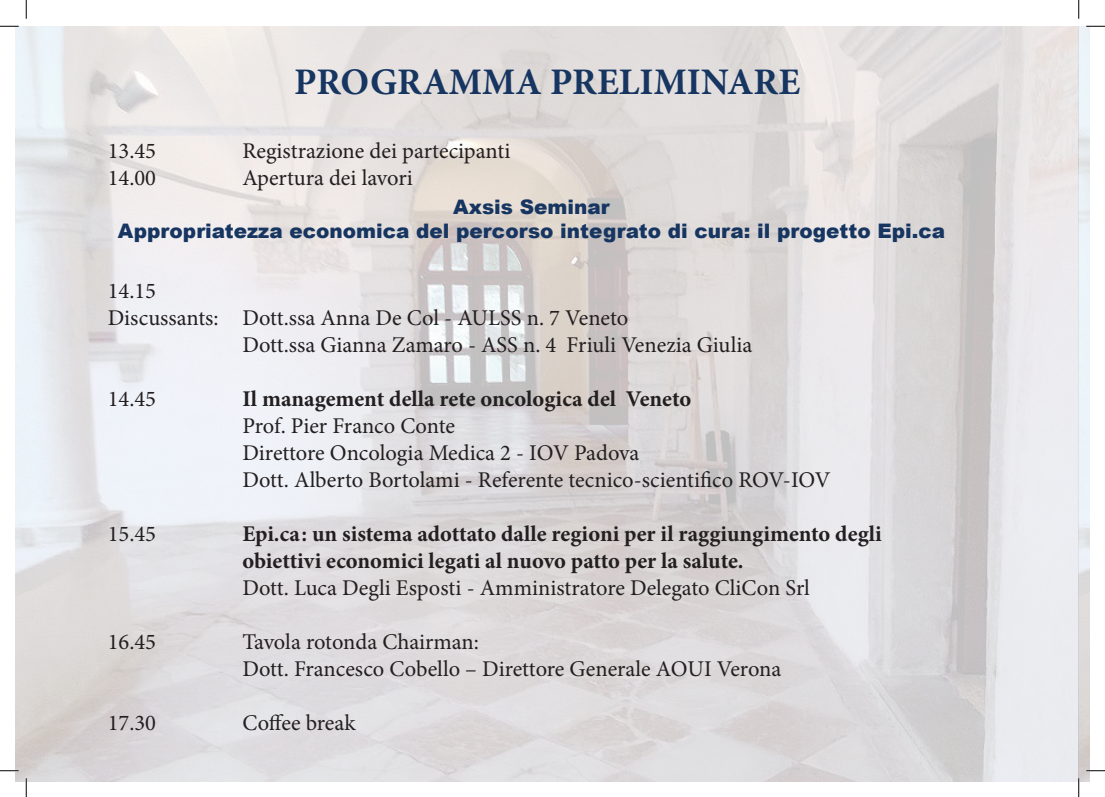
<style>
.page{position:relative;width:1105px;height:797px;background:#fff}
.page>*{position:absolute;margin:0;border:0;box-sizing:border-box;transform-origin:0 0}
.t1{font:700 37.5px "Minion Pro";color:#163561}
.t2{font:22.5px/27px "Minion Pro";color:#231f20}
.t3{font:700 22.5px/27px "Minion Pro";color:#231f20}
.t4{font:900 20px/24px "Arial";color:#163561;text-align:center}
</style>
<div class="page">
<img style="left:16px;top:26px;width:1073px;height:755px">
<svg style="left:0;top:25px;width:19px;height:2px"></svg>
<svg style="left:1086px;top:25px;width:19px;height:2px"></svg>
<svg style="left:0;top:770px;width:19px;height:1px"></svg>
<svg style="left:1086px;top:770px;width:19px;height:1px"></svg>
<svg style="left:25px;top:0;width:2px;height:19px"></svg>
<svg style="left:25px;top:778px;width:2px;height:19px"></svg>
<svg style="left:1078px;top:0;width:1px;height:19px"></svg>
<svg style="left:1078px;top:778px;width:1px;height:19px"></svg>
<h1 class="t1" style="left:294px;top:56px;width:507px">PROGRAMMA PRELIMINARE</h1>
<p class="t2" style="left:108px;top:138px;width:50px">13.45</p>
<p class="t2" style="left:242px;top:138px;width:269px">Registrazione dei partecipanti</p>
<p class="t2" style="left:108px;top:165px;width:50px">14.00</p>
<p class="t2" style="left:242px;top:165px;width:172px">Apertura dei lavori</p>
<p class="t4" style="left:118px;top:194px;width:829px">Axsis Seminar<br>Appropriatezza economica del percorso integrato di cura: il progetto Epi.ca</p>
<p class="t2" style="left:108px;top:277px;width:50px">14.15</p>
<p class="t2" style="left:108px;top:304px;width:522px">Discussants: Dott.ssa Anna De Col - AULSS n. 7 Veneto</p>
<p class="t2" style="left:242px;top:331px;width:511px">Dott.ssa Gianna Zamaro - ASS n. 4 Friuli Venezia Giulia</p>
<p class="t2" style="left:108px;top:385px;width:50px">14.45</p>
<p class="t3" style="left:242px;top:385px;width:450px">Il management della rete oncologica del Veneto</p>
<p class="t2" style="left:242px;top:412px;width:590px">Prof. Pier Franco Conte<br>Direttore Oncologia Medica 2 - IOV Padova<br>Dott. Alberto Bortolami - Referente tecnico-scientifico ROV-IOV</p>
<p class="t2" style="left:108px;top:520px;width:50px">15.45</p>
<p class="t3" style="left:242px;top:520px;width:641px">Epi.ca: un sistema adottato dalle regioni per il raggiungimento degli obiettivi economici legati al nuovo patto per la salute.</p>
<p class="t2" style="left:242px;top:574px;width:569px">Dott. Luca Degli Esposti - Amministratore Delegato CliCon Srl</p>
<p class="t2" style="left:108px;top:628px;width:50px">16.45</p>
<p class="t2" style="left:242px;top:628px;width:540px">Tavola rotonda Chairman:<br>Dott. Francesco Cobello – Direttore Generale AOUI Verona</p>
<p class="t2" style="left:108px;top:709px;width:50px">17.30</p>
<p class="t2" style="left:242px;top:709px;width:115px">Coffee break</p>
</div>
